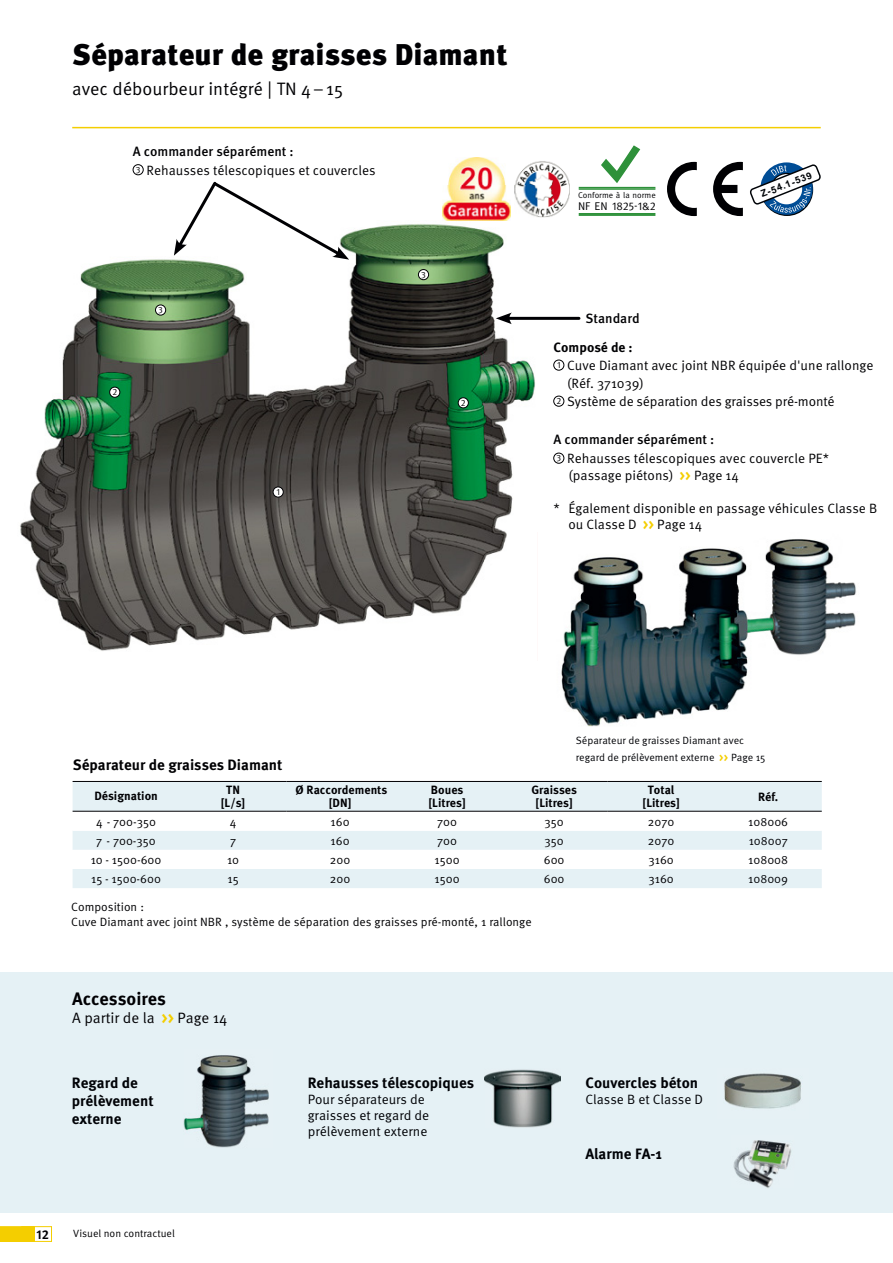
<style>
.page{position:relative;width:893px;height:1263px;background:#fff}
.page>*{position:absolute;margin:0;border:0;box-sizing:border-box;transform-origin:0 0}
.t1{font:900 30px "Meta Pro";color:#000003}
.t2{font:18px "Meta Pro";color:#000003}
.t3{font:700 18px "Meta Pro";color:#000003}
.t4{font:700 15px/18px "Meta Pro";color:#000206}
.t5{font:700 15px "Meta Pro";color:#000003}
.t6{font:15px "Meta Pro";color:#000003}
.t7{font:13.5px/19.5px "Meta Pro";color:#000003}
.t8{font:13.5px/16.2px "Meta Pro";color:#000206}
.t9{font:700 13.5px "Meta Pro";color:#000003}
.t10{font:500 13.5px "Meta Pro";color:#000003}
.t11{font:700 12.75px "Meta Pro";color:#000003}
.t12{font:12px/15px "Meta Pro";color:#000003}
.t13{font:700 12px/12.8px "Meta Pro";color:#000003;text-align:center}
.t14{font:12px "Meta Pro";color:#000206}
.t15{font:11.25px "Meta Pro";color:#000003}
.t16{font:10.5px/16.5px "Meta Pro";color:#000206}
.t17{font:10.5px "Meta Pro";color:#000003}
.t18{font:700 9.6px "Arial";color:#010408}
.t19{font:9px "Meta Pro";color:#000003}
.t20{font:8.4px "Meta Pro";color:#000003}
.s1{font-weight:500}
.s2{font-weight:700;color:#f4ce00}
</style>
<div class="page">
<hr style="left:72px;top:127px;width:749px;height:1px;background:#f4ce00">
<div style="left:0;top:972px;width:893px;height:240px;background:#e5f1f5"></div>
<img style="left:20px;top:224px;width:517px;height:427px">
<div style="left:553px;top:360px;width:11px;height:10px;border:1px solid #000003;border-radius:50%"></div>
<div style="left:553px;top:396px;width:11px;height:10px;border:1px solid #000003;border-radius:50%"></div>
<div style="left:553px;top:453px;width:11px;height:10px;border:1px solid #000003;border-radius:50%"></div>
<div style="left:73px;top:782px;width:749px;height:106px;background:#e5f1f5"></div>
<svg style="left:73px;top:812px;width:749px;height:57px"></svg>
<hr style="left:73px;top:781px;width:214px;height:1px;background:#000003">
<hr style="left:287px;top:781px;width:321px;height:1px;background:#000003">
<hr style="left:608px;top:781px;width:214px;height:1px;background:#000003">
<hr style="left:73px;top:811px;width:214px;height:1px;background:#000003">
<hr style="left:287px;top:811px;width:321px;height:1px;background:#000003">
<hr style="left:608px;top:811px;width:214px;height:1px;background:#000003">
<div style="left:458px;top:398px;width:10px;height:10px;background:#fff;border-radius:50%"></div>
<div style="left:458px;top:398px;width:11px;height:10px;border:1px solid #000003;border-radius:50%"></div>
<div style="left:110px;top:387px;width:10px;height:10px;background:#fff;border-radius:50%"></div>
<div style="left:109px;top:387px;width:11px;height:11px;border:1px solid #000003;border-radius:50%"></div>
<div style="left:418px;top:270px;width:11px;height:10px;background:#fff;border-radius:50%"></div>
<div style="left:418px;top:269px;width:11px;height:11px;border:1px solid #000003;border-radius:50%"></div>
<div style="left:155px;top:305px;width:11px;height:10px;background:#fff;border-radius:50%"></div>
<div style="left:155px;top:305px;width:11px;height:10px;border:1px solid #000003;border-radius:50%"></div>
<div style="left:273px;top:487px;width:10px;height:10px;background:#fff;border-radius:50%"></div>
<div style="left:273px;top:487px;width:10px;height:10px;border:1px solid #000003;border-radius:50%"></div>
<svg style="left:667px;top:162px;width:76px;height:54px"></svg>
<svg style="left:750px;top:162px;width:71px;height:54px"></svg>
<hr style="left:579px;top:187px;width:76px;height:2px;background:#2e913a">
<hr style="left:579px;top:189px;width:76px;height:1px;background:#2e913a">
<hr style="left:579px;top:214px;width:76px;height:2px;background:#2e913a">
<hr style="left:579px;top:213px;width:76px;height:1px;background:#2e913a">
<svg style="left:601px;top:145px;width:40px;height:38px"></svg>
<img style="left:514px;top:161px;width:56px;height:56px">
<img style="left:514px;top:186px;width:23px;height:31px">
<img style="left:442px;top:157px;width:69px;height:64px">
<svg style="left:174px;top:181px;width:175px;height:79px"></svg>
<div style="left:133px;top:164px;width:10px;height:11px;border:1px solid #000003;border-radius:50%"></div>
<hr style="left:506px;top:317px;width:73px;height:3px;background:#000003">
<svg style="left:496px;top:313px;width:16px;height:11px"></svg>
<img style="left:561px;top:539px;width:295px;height:188px">
<img style="left:536px;top:533px;width:1px;height:118px">
<img style="left:484px;top:1069px;width:77px;height:59px">
<img style="left:733px;top:1140px;width:59px;height:48px">
<img style="left:724px;top:1073px;width:77px;height:36px">
<img style="left:183px;top:1055px;width:86px;height:93px">
<div style="left:21px;top:1226px;width:31px;height:16px;border:1px solid #f4ce00"></div>
<svg style="left:0;top:1226px;width:34px;height:16px"></svg>
<h1 class="t1" style="left:72px;top:44px;width:437px">Séparateur de graisses Diamant</h1>
<h2 class="t2" style="left:72px;top:82px;width:272px">avec débourbeur intégré | TN 4 – 15</h2>
<p class="t7" style="left:133px;top:142px;width:244px"><span class="s1">A commander séparément :<br></span><sup>3</sup> Rehausses télescopiques et couvercles</p>
<p class="t19" style="left:112px;top:389px;width:6px">2</p>
<p class="t19" style="left:158px;top:307px;width:6px">3</p>
<p class="t19" style="left:276px;top:489px;width:5px">1</p>
<p class="t19" style="left:421px;top:271px;width:6px">3</p>
<p class="t19" style="left:461px;top:400px;width:6px">2</p>
<p class="t20" style="left:578px;top:192px;width:79px">Conforme à la norme</p>
<p class="t15" style="left:578px;top:202px;width:79px">NF EN 1825-1&amp;2</p>
<p class="t10" style="left:585px;top:313px;width:56px">Standard</p>
<p class="t9" style="left:553px;top:342px;width:81px">Composé de :</p>
<p class="t18" style="left:759px;top:189px;width:55px;rotate:-21deg">Z-54.1-539</p>
<p class="t7" style="left:557px;top:357px;width:318px"><sup>1</sup> Cuve Diamant avec joint NBR équipée d'une rallonge</p>
<p class="t7" style="left:567px;top:375px;width:78px">(Réf. 371039)</p>
<p class="t7" style="left:556px;top:393px;width:280px"><sup>2</sup> Système de séparation des graisses pré-monté</p>
<p class="t7" style="left:553px;top:431px;width:277px"><span class="s1">A commander séparément :<br></span><sup>3</sup> Rehausses télescopiques avec couvercle PE*</p>
<p class="t7" style="left:568px;top:467px;width:172px">(passage piétons) <span class="s2">&gt;&gt;</span> Page 14</p>
<p class="t7" style="left:568px;top:501px;width:310px;line-height:16.5px;text-indent:-15px">* Également disponible en passage véhicules Classe B ou Classe D <span class="s2">&gt;&gt;</span> Page 14</p>
<p class="t5" style="left:73px;top:760px;width:211px">Séparateur de graisses Diamant</p>
<p class="t16" style="left:576px;top:733px;width:191px">Séparateur de graisses Diamant avec regard de prélèvement externe <span class="s2">&gt;&gt;</span> Page 15</p>
<p class="t13" style="left:94px;top:790px;width:65px">Désignation</p>
<p class="t13" style="left:221px;top:785px;width:26px">TN [L/s]</p>
<p class="t13" style="left:296px;top:785px;width:93px">Ø Raccordements [DN]</p>
<p class="t13" style="left:429px;top:785px;width:39px;text-align:left">Boues [Litres]</p>
<p class="t13" style="left:531px;top:785px;width:47px">Graisses [Litres]</p>
<p class="t13" style="left:643px;top:785px;width:39px">Total [Litres]</p>
<p class="t13" style="left:758px;top:791px;width:22px">Réf.</p>
<p class="t12" style="left:96px;top:815px;width:61px">4 - 700-350</p>
<p class="t12" style="left:230px;top:815px;width:8px">4</p>
<p class="t12" style="left:331px;top:815px;width:21px">160</p>
<p class="t12" style="left:437px;top:815px;width:21px">700</p>
<p class="t12" style="left:544px;top:815px;width:21px">350</p>
<p class="t12" style="left:648px;top:815px;width:28px">2070</p>
<p class="t14" style="left:748px;top:817px;width:41px">108006</p>
<p class="t12" style="left:96px;top:834px;width:61px">7 - 700-350</p>
<p class="t12" style="left:230px;top:834px;width:8px">7</p>
<p class="t12" style="left:331px;top:834px;width:21px">160</p>
<p class="t12" style="left:437px;top:834px;width:21px">700</p>
<p class="t12" style="left:544px;top:834px;width:21px">350</p>
<p class="t12" style="left:648px;top:834px;width:28px">2070</p>
<p class="t14" style="left:749px;top:836px;width:41px">108007</p>
<p class="t12" style="left:91px;top:853px;width:72px">10 - 1500-600</p>
<p class="t12" style="left:227px;top:853px;width:14px">10</p>
<p class="t12" style="left:330px;top:853px;width:22px">200</p>
<p class="t12" style="left:435px;top:853px;width:27px">1500</p>
<p class="t12" style="left:544px;top:853px;width:22px">600</p>
<p class="t12" style="left:648px;top:853px;width:27px">3160</p>
<p class="t14" style="left:748px;top:855px;width:41px">108008</p>
<p class="t12" style="left:91px;top:872px;width:71px">15 - 1500-600</p>
<p class="t12" style="left:227px;top:872px;width:13px">15</p>
<p class="t12" style="left:330px;top:872px;width:22px">200</p>
<p class="t12" style="left:435px;top:872px;width:27px">1500</p>
<p class="t12" style="left:544px;top:872px;width:22px">600</p>
<p class="t12" style="left:648px;top:872px;width:27px">3160</p>
<p class="t14" style="left:748px;top:874px;width:41px">108009</p>
<p class="t12" style="left:71px;top:900px;width:462px">Composition :<br>Cuve Diamant avec joint NBR , système de séparation des graisses pré-monté, 1 rallonge</p>
<h2 class="t3" style="left:72px;top:993px;width:95px">Accessoires</h2>
<p class="t6" style="left:72px;top:1013px;width:157px">A partir de la <span class="s2">&gt;&gt;</span> Page 14</p>
<p class="t4" style="left:72px;top:1075px;width:83px">Regard de prélèvement externe</p>
<p class="t4" style="left:308px;top:1075px;width:168px">Rehausses télescopiques</p>
<p class="t8" style="left:308px;top:1092px;width:123px">Pour séparateurs de graisses et regard de prélèvement externe</p>
<p class="t4" style="left:585px;top:1075px;width:114px">Couvercles béton</p>
<p class="t8" style="left:585px;top:1092px;width:119px">Classe B et Classe D</p>
<p class="t4" style="left:585px;top:1146px;width:78px">Alarme FA-1</p>
<p class="t11" style="left:36px;top:1229px;width:14px">12</p>
<p class="t17" style="left:73px;top:1229px;width:103px">Visuel non contractuel</p>
</div>
